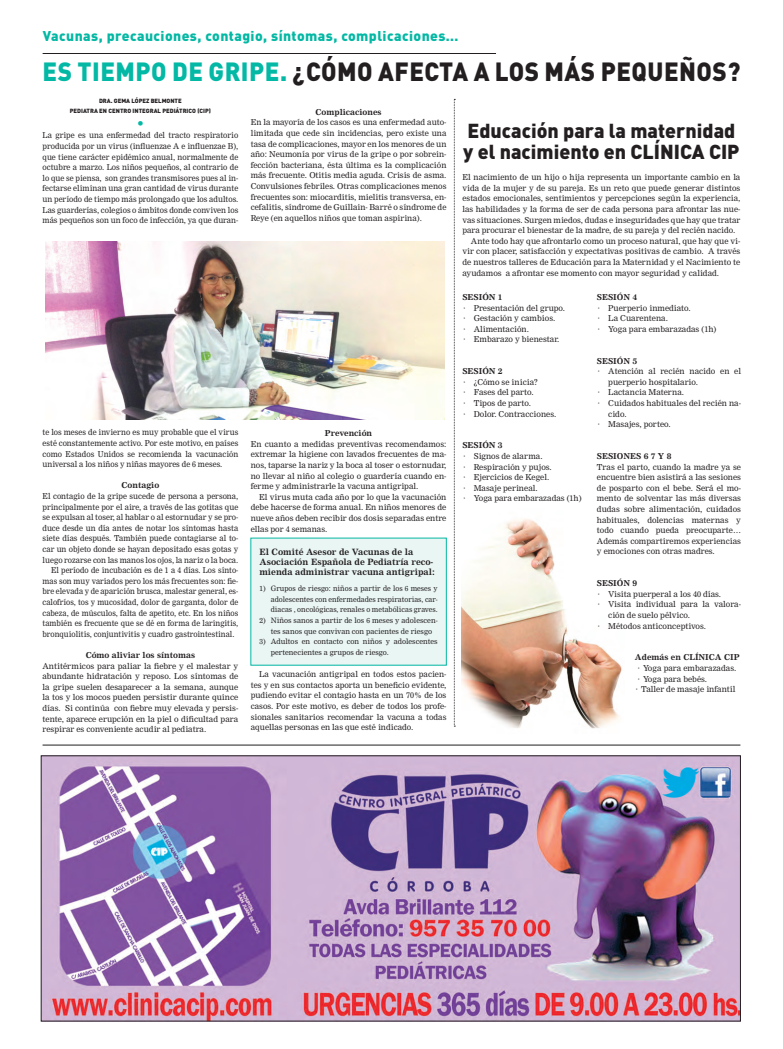
<style>
.page{position:relative;width:783px;height:1049px;background:#fff}
.page>*{position:absolute;margin:0;border:0;box-sizing:border-box;transform-origin:0 0}
.t1{font:900 26px "DIN";letter-spacing:.02em;color:#231f20;scale:.93 1}
.t2{font:900 20px/21px "DIN";color:#231f20}
.t3{font:900 14px "DIN";letter-spacing:.03em;color:#03b8a4}
.t4{font:14px "DIN";color:#03b8a4}
.t5{font:700 8.5px/10px "Nimrod";color:#231f20}
.t6{font:8px/10.6px "Nimrod";color:#231f20;text-align:justify}
.t7{font:8px/10.6px "Nimrod";color:#231f20;text-align:justify;scale:.95 1}
.t8{font:8px "Nimrod";color:#231f20;scale:.93 1}
.t9{font:700 8px "Nimrod";color:#231f20}
.t10{font:7.2px/10.6px "Nimrod";color:#231f20}
.t11{font:900 6px/10.6px "DIN";color:#231f20;text-align:center}
.s1{color:#03b8a4}
</style>
<div class="page">
<hr style="left:43px;top:53px;width:453px;height:1px;background:#231f20">
<hr style="left:43px;top:745px;width:697px;height:1px;background:#231f20">
<img style="left:43px;top:758px;width:695px;height:261px">
<div style="left:251px;top:538px;width:195px;height:127px;background:#eaf6f4"></div>
<img style="left:461px;top:519px;width:161px;height:210px">
<img style="left:45px;top:241px;width:399px;height:179px">
<svg style="left:454px;top:99px;width:1px;height:628px"></svg>
<h3 class="t3" style="left:43px;top:31px;width:417px">Vacunas, precauciones, contagio, síntomas, complicaciones…</h3>
<h1 class="t1" style="left:43px;top:63px;width:751px"><span class="s1">ES TIEMPO DE GRIPE.</span> ¿CÓMO AFECTA A LOS MÁS PEQUEÑOS?</h1>
<p class="t11" style="left:70px;top:96px;width:143px">DRA. GEMA LÓPEZ BELMONTE<br>PEDIATRA EN CENTRO INTEGRAL PEDIÁTRICO (CIP)</p>
<h3 class="t4" style="left:137px;top:118px;width:9px">•</h3>
<p class="t7" style="left:43px;top:131px;width:207px">La gripe es una enfermedad del tracto respiratorio producida por un virus (influenzae A e influenzae B), que tiene carácter epidémico anual, normalmente de octubre a marzo. Los niños pequeños, al contrario de lo que se piensa, son grandes transmisores pues al in&shy;fectarse eliminan una gran cantidad de virus durante un período de tiempo más prolongado que los adultos.<br>Las guarderías, colegios o ámbitos donde conviven los más pequeños son un foco de infección, ya que duran-</p>
<p class="t9" style="left:315px;top:109px;width:68px">Complicaciones</p>
<p class="t6" style="left:251px;top:118px;width:197px">En la mayoría de los casos es una enfermedad auto&shy;limitada que cede sin incidencias, pero existe una tasa de complicaciones, mayor en los menores de un año: Neumonía por virus de la gripe o por sobrein&shy;fección bacteriana, ésta última es la complicación más frecuente. Otitis media aguda. Crisis de asma.<br>Convulsiones febriles. Otras complicaciones menos frecuentes son: miocarditis, mielitis transversa, en&shy;cefalitis, síndrome de Guillain- Barré o síndrome de Reye (en aquellos niños que toman aspirina).</p>
<h2 class="t2" style="left:463px;top:122px;width:278px">Educación para la maternidad y el nacimiento en CLÍNICA CIP</h2>
<p class="t6" style="left:462px;top:173px;width:279px">El nacimiento de un hijo o hija representa un importante cambio en la</p>
<p class="t6" style="left:462px;top:183px;width:279px">vida de la mujer y de su pareja. Es un reto que puede generar distintos</p>
<p class="t6" style="left:462px;top:194px;width:279px">estados emocionales, sentimientos y percepciones según la experiencia,</p>
<p class="t6" style="left:462px;top:204px;width:279px">las habilidades y la forma de ser de cada persona para afrontar las nue-</p>
<p class="t6" style="left:462px;top:215px;width:279px">vas situaciones. Surgen miedos, dudas e inseguridades que hay que tratar</p>
<p class="t6" style="left:462px;top:226px;width:274px">para procurar el bienestar de la madre, de su pareja y del recién nacido.</p>
<p class="t6" style="left:471px;top:236px;width:271px">Ante todo hay que afrontarlo como un proceso natural, que hay que vi-</p>
<p class="t6" style="left:462px;top:247px;width:279px">vir con placer, satisfacción y expectativas positivas de cambio. A través</p>
<p class="t6" style="left:462px;top:257px;width:279px">de nuestros talleres de Educación para la Maternidad y el Nacimiento te</p>
<p class="t6" style="left:462px;top:268px;width:258px">ayudamos a afrontar ese momento con mayor seguridad y calidad.</p>
<p class="t9" style="left:462px;top:294px;width:42px">SESIÓN 1</p>
<p class="t6" style="left:462px;top:303px;width:104px;text-align:left">· Presentación del grupo. · Gestación y cambios.<br>· Alimentación.<br>· Embarazo y bienestar.</p>
<p class="t9" style="left:462px;top:368px;width:42px">SESIÓN 2</p>
<p class="t6" style="left:462px;top:377px;width:95px;text-align:left">· ¿Cómo se inicia?<br>· Fases del parto.<br>· Tipos de parto.<br>· Dolor. Contracciones.</p>
<p class="t9" style="left:462px;top:442px;width:42px">SESIÓN 3</p>
<p class="t6" style="left:462px;top:451px;width:121px;text-align:left">· Signos de alarma.<br>· Respiración y pujos.<br>· Ejercicios de Kegel.<br>· Masaje perineal.<br>· Yoga para embarazadas (1h)</p>
<p class="t9" style="left:596px;top:294px;width:42px">SESIÓN 4</p>
<p class="t6" style="left:596px;top:303px;width:121px;text-align:left">· Puerperio inmediato.<br>· La Cuarentena.<br>· Yoga para embarazadas (1h)</p>
<p class="t9" style="left:596px;top:358px;width:42px">SESIÓN 5</p>
<p class="t6" style="left:596px;top:367px;width:146px">· A tención al recién nacido en el</p>
<p class="t6" style="left:608px;top:377px;width:91px">puerperio hospitalario.</p>
<p class="t6" style="left:596px;top:388px;width:89px">· Lactancia Materna.</p>
<p class="t6" style="left:596px;top:398px;width:146px">· Cuidados habituales del recién na-</p>
<p class="t6" style="left:608px;top:409px;width:20px">cido.</p>
<p class="t6" style="left:596px;top:420px;width:75px">· Masajes, porteo.</p>
<p class="t9" style="left:596px;top:453px;width:76px">SESIONES 6 7 Y 8</p>
<p class="t6" style="left:596px;top:462px;width:146px">Tras el parto, cuando la madre ya se encuentre bien asistirá a las sesiones de posparto con el bebe. Será el mo&shy;mento de solventar las más diversas dudas sobre alimentación, cuidados habituales, dolencias maternas y todo cuando pueda preocuparte… Además compartiremos experiencias y emociones con otras madres.</p>
<p class="t9" style="left:596px;top:580px;width:42px">SESIÓN 9</p>
<p class="t6" style="left:596px;top:589px;width:126px">· Visita puerperal a los 40 días.</p>
<p class="t6" style="left:596px;top:600px;width:146px">· Visita individual para la valora-</p>
<p class="t6" style="left:608px;top:610px;width:83px">ción de suelo pélvico.</p>
<p class="t6" style="left:596px;top:621px;width:110px">· Métodos anticonceptivos.</p>
<p class="t9" style="left:634px;top:654px;width:106px">Además en CLÍNICA CIP</p>
<p class="t6" style="left:634px;top:663px;width:103px;text-align:left">· Yoga para embarazadas. · Yoga para bebés.<br>· Taller de masaje infantil</p>
<p class="t7" style="left:43px;top:428px;width:207px">te los meses de invierno es muy probable que el virus esté constantemente activo. Por este motivo, en países como Estados Unidos se recomienda la vacunación universal a los niños y niñas mayores de 6 meses.</p>
<p class="t9" style="left:121px;top:482px;width:39px">Contagio</p>
<p class="t7" style="left:43px;top:491px;width:207px">El contagio de la gripe sucede de persona a persona,</p>
<p class="t7" style="left:43px;top:502px;width:207px">principalmente por el aire, a través de las gotitas que</p>
<p class="t7" style="left:43px;top:512px;width:207px">se expulsan al toser, al hablar o al estornudar y se pro-</p>
<p class="t7" style="left:43px;top:523px;width:207px">duce desde un día antes de notar los síntomas hasta</p>
<p class="t7" style="left:43px;top:534px;width:207px">siete días después. También puede contagiarse al to-</p>
<p class="t7" style="left:43px;top:544px;width:207px">car un objeto donde se hayan depositado esas gotas y</p>
<p class="t7" style="left:43px;top:555px;width:207px">luego rozarse con las manos los ojos, la nariz o la boca.</p>
<p class="t8" style="left:51px;top:567px;width:203px">El período de incubación es de 1 a 4 días. Los sínto-</p>
<p class="t8" style="left:43px;top:578px;width:212px">mas son muy variados pero los más frecuentes son: fie-</p>
<p class="t8" style="left:43px;top:588px;width:212px">bre elevada y de aparición brusca, malestar general, es-</p>
<p class="t8" style="left:43px;top:599px;width:212px">calofríos, tos y mucosidad, dolor de garganta, dolor de</p>
<p class="t8" style="left:43px;top:609px;width:212px">cabeza, de músculos, falta de apetito, etc. En los niños</p>
<p class="t8" style="left:43px;top:620px;width:212px">también es frecuente que se dé en forma de laringitis,</p>
<p class="t8" style="left:43px;top:631px;width:208px">bronquiolitis, conjuntivitis y cuadro gastrointestinal.</p>
<p class="t9" style="left:86px;top:652px;width:111px">Cómo aliviar los síntomas</p>
<p class="t6" style="left:43px;top:661px;width:197px">Antitérmicos para paliar la fiebre y el malestar y abundante hidratación y reposo. Los síntomas de la gripe suelen desaparecer a la semana, aunque la tos y los mocos pueden persistir durante quince días. Si continúa con fiebre muy elevada y persis&shy;tente, aparece erupción en la piel o dificultad para respirar es conveniente acudir al pediatra.</p>
<p class="t9" style="left:325px;top:430px;width:49px">Prevención</p>
<p class="t6" style="left:251px;top:439px;width:197px">En cuanto a medidas preventivas recomendamos: extremar la higiene con lavados frecuentes de ma&shy;nos, taparse la nariz y la boca al toser o estornudar, no llevar al niño al colegio o guardería cuando en&shy;ferme y administrarle la vacuna antigripal.</p>
<p class="t6" style="left:251px;top:492px;width:197px;text-indent:9px">El virus muta cada año por lo que la vacunación debe hacerse de forma anual. En niños menores de nueve años deben recibir dos dosis separadas entre ellas por 4 semanas.</p>
<p class="t5" style="left:259px;top:547px;width:177px">El Comité Asesor de Vacunas de la<br>Asociación Española de Pediatría reco&shy;mienda administrar vacuna antigripal:</p>
<p class="t10" style="left:271px;top:584px;width:168px;text-align:justify;text-indent:-11px">1) Grupos de riesgo: niños a partir de los 6 meses y adolescentes con enfermedades respiratorias, car&shy;diacas , oncológicas, renales o metabólicas graves.</p>
<p class="t10" style="left:271px;top:616px;width:168px;text-indent:-11px">2) Niños sanos a partir de los 6 meses y adolescen&shy;tes sanos que convivan con pacientes de riesgo</p>
<p class="t10" style="left:271px;top:637px;width:168px;text-indent:-11px">3) Adultos en contacto con niños y adolescentes pertenecientes a grupos de riesgo.</p>
<p class="t6" style="left:251px;top:670px;width:197px;text-indent:9px">La vacunación antigripal en todos estos pacien&shy;tes y en sus contactos aporta un beneficio evidente, pudiendo evitar el contagio hasta en un 70% de los casos. Por este motivo, es deber de todos los profe&shy;sionales sanitarios recomendar la vacuna a todas aquellas personas en las que esté indicado.</p>
</div>
